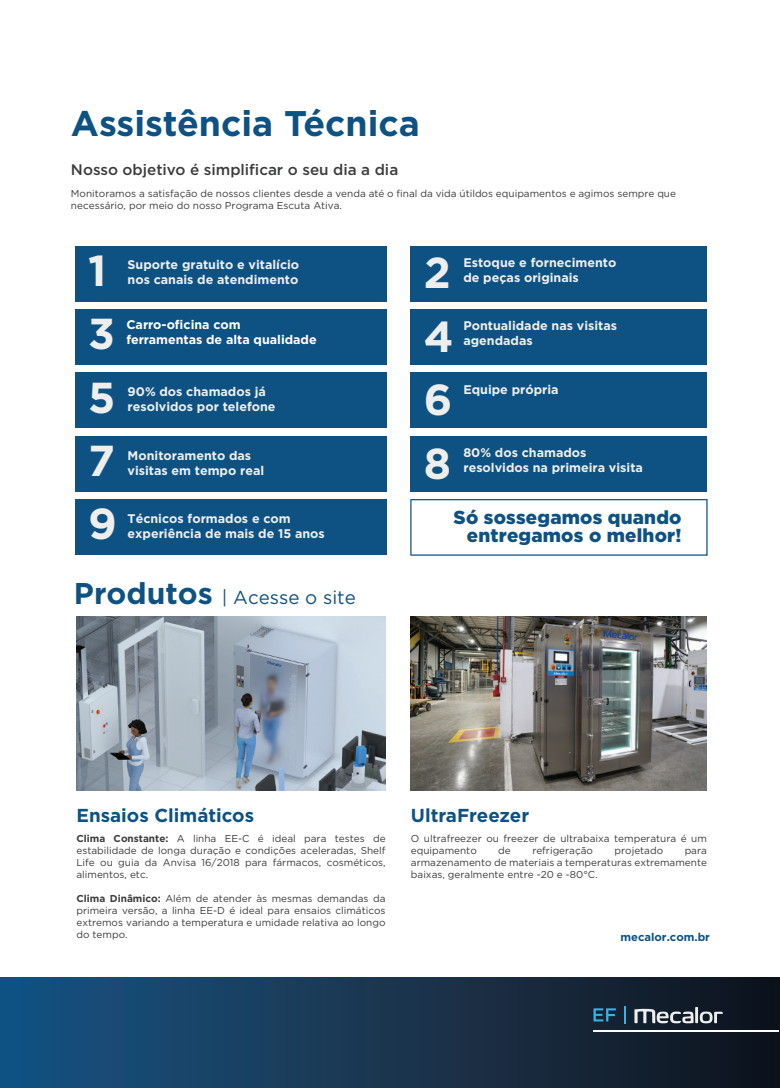
<style>
.page{position:relative;width:780px;height:1088px;background:#fff}
.page>*{position:absolute;margin:0;border:0;box-sizing:border-box;transform-origin:0 0}
.t1{font:700 43.25px/63.5px "Gotham";color:#eeefed}
.t2{font:700 35.62px "Gotham";color:#0e5284}
.t3{font:900 18.75px/17.5px "Gotham";letter-spacing:.01em;color:#0e5284;text-align:right}
.t4{font:700 18.75px "Gotham";color:#0c5285}
.t5{font:18.75px "Gotham";color:#0e5284}
.t6{font:500 15.25px "Gotham";color:#3b3c3d}
.t7{font:700 12.5px/15px "Gotham";color:#eeefed}
.t8{font:700 12.5px/15px "Gotham";color:#fff}
.t9{font:700 11.25px "Gotham";color:#0e5284}
.t10{font:10px/12px "Gotham";color:#3b3c3d;text-align:justify}
.s1{font-weight:700;font-size:30px}
.s2{font-weight:700}
</style>
<div class="page">
<div style="left:1px;top:978px;width:778px;height:110px;background:linear-gradient(to right,#195483,#14141c)"></div>
<svg style="left:593px;top:1008px;width:22px;height:13px"></svg>
<svg style="left:624px;top:1006px;width:2px;height:18px"></svg>
<svg style="left:634px;top:1007px;width:89px;height:16px"></svg>
<hr style="left:593px;top:1030px;width:186px;height:2px;background:#fff">
<div style="left:75px;top:246px;width:312px;height:55px;background:#0e5284"></div>
<div style="left:75px;top:309px;width:312px;height:56px;background:#0e5284"></div>
<div style="left:75px;top:373px;width:312px;height:55px;background:#0e5284"></div>
<div style="left:75px;top:436px;width:312px;height:56px;background:#0e5284"></div>
<div style="left:75px;top:500px;width:312px;height:55px;background:#0e5284"></div>
<div style="left:411px;top:246px;width:296px;height:55px;background:#0e5284"></div>
<div style="left:411px;top:309px;width:296px;height:56px;background:#0e5284"></div>
<div style="left:411px;top:373px;width:296px;height:55px;background:#0e5284"></div>
<div style="left:411px;top:436px;width:296px;height:56px;background:#0e5284"></div>
<svg style="left:410px;top:499px;width:297px;height:57px"></svg>
<img style="left:76px;top:616px;width:309px;height:175px">
<img style="left:411px;top:616px;width:296px;height:175px">
<h2 class="t2" style="left:71px;top:99px;width:350px">Assistência Técnica</h2>
<h3 class="t6" style="left:71px;top:160px;width:329px">Nosso objetivo é simplificar o seu dia a dia</h3>
<p class="t10" style="left:71px;top:187px;width:606px">Monitoramos a satisfação de nossos clientes desde a venda até o final da vida útildos equipamentos e agimos sempre que necessário, por meio do nosso Programa Escuta Ativa.</p>
<h1 class="t1" style="left:88px;top:239px;width:20px">1</h1>
<p class="t7" style="left:128px;top:257px;width:173px">Suporte gratuito e vitalício nos canais de atendimento</p>
<h1 class="t1" style="left:88px;top:302px;width:29px">3<br>5</h1>
<p class="t8" style="left:126px;top:317px;width:192px">Carro-oficina com ferramentas de alta qualidade</p>
<p class="t7" style="left:128px;top:384px;width:149px">90% dos chamados já resolvidos por telefone</p>
<h1 class="t1" style="left:88px;top:429px;width:28px">7</h1>
<p class="t7" style="left:128px;top:448px;width:138px">Monitoramento das visitas em tempo real</p>
<h1 class="t1" style="left:88px;top:492px;width:30px">9</h1>
<p class="t7" style="left:128px;top:511px;width:199px">Técnicos formados e com experiência de mais de 15 anos</p>
<h3 class="t5" style="left:74px;top:585px;width:283px"><span class="s1">Produtos</span> | Acesse o site</h3>
<h1 class="t1" style="left:424px;top:241px;width:28px">2</h1>
<p class="t7" style="left:463px;top:255px;width:154px">Estoque e fornecimento de peças originais</p>
<h1 class="t1" style="left:424px;top:304px;width:31px">4</h1>
<p class="t7" style="left:463px;top:318px;width:155px">Pontualidade nas visitas agendadas</p>
<h1 class="t1" style="left:424px;top:368px;width:30px">6</h1>
<p class="t7" style="left:463px;top:382px;width:97px">Equipe própria</p>
<h1 class="t1" style="left:424px;top:431px;width:29px">8</h1>
<p class="t7" style="left:463px;top:445px;width:181px">80% dos chamados resolvidos na primeira visita</p>
<h3 class="t3" style="left:453px;top:509px;width:229px">Só sossegamos quando entregamos o melhor!</h3>
<h3 class="t4" style="left:76px;top:803px;width:179px">Ensaios Climáticos</h3>
<p class="t10" style="left:76px;top:832px;width:310px"><span class="s2">Clima Constante:</span> A linha EE-C é ideal para testes de estabilidade de longa duração e condições aceleradas, Shelf Life ou guia da Anvisa 16/2018 para fármacos, cosméticos, alimentos, etc.</p>
<p class="t10" style="left:76px;top:892px;width:310px"><span class="s2">Clima Dinâmico:</span> Além de atender às mesmas demandas da primeira versão, a linha EE-D é ideal para ensaios climáticos extremos variando a temperatura e umidade relativa ao longo do tempo.</p>
<h3 class="t4" style="left:411px;top:803px;width:120px">UltraFreezer</h3>
<p class="t10" style="left:411px;top:832px;width:297px">O ultrafreezer ou freezer de ultrabaixa temperatura é um equipamento</p>
<p class="t10" style="left:498px;top:844px;width:14px">de</p>
<p class="t10" style="left:532px;top:844px;width:62px">refrigeração</p>
<p class="t10" style="left:614px;top:844px;width:50px">projetado</p>
<p class="t10" style="left:411px;top:844px;width:297px;text-indent:274px">para armazenamento de materiais a temperaturas extremamente baixas, geralmente entre -20 e -80°C.</p>
<p class="t9" style="left:620px;top:929px;width:91px">mecalor.com.br</p>
</div>
